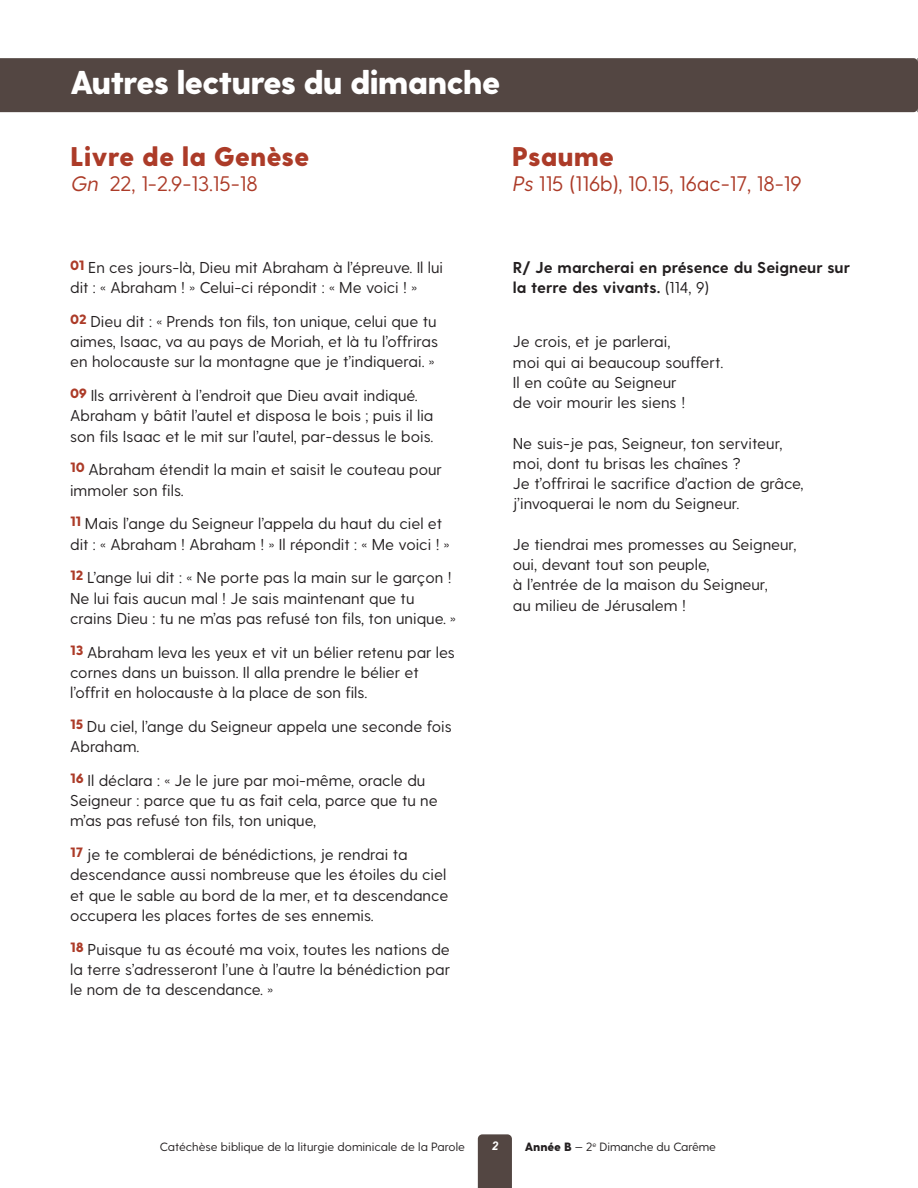
<style>
.page{position:relative;width:918px;height:1188px;background:#fff}
.page>*{position:absolute;margin:0;border:0;box-sizing:border-box;transform-origin:0 0}
.t1{font:800 33px "Greycliff CF";letter-spacing:-.03em;color:#fff}
.t2{font:800 27px "Greycliff CF";color:#ac3b28}
.t3{font:21px "Greycliff CF";color:#ac3b28}
.t4{font:15.75px "Greycliff CF";color:#231f20}
.t5{font:700 15.75px "Greycliff CF";color:#231f20}
.t6{font:800 13.5px "Greycliff CF";color:#ac3b28}
.t7{font:12px "Greycliff CF";color:#231f20}
.t8{font:800 12px "Greycliff CF";letter-spacing:-.01em;color:#231f20}
.t9{font:italic 700 12px "Arial";color:#fff}
.t10{font:7.05px "Greycliff CF";color:#231f20}
.s1{font-style:italic}
.s2{font-weight:400}
</style>
<div class="page">
<div style="left:0;top:58px;width:918px;height:54px;background:#534642"></div>
<div style="left:478px;top:1134px;width:34px;height:54px;background:#534642"></div>
<p class="t1" style="left:70px;top:68px;width:432px">Autres lectures du dimanche</p>
<p class="t2" style="left:70px;top:144px;width:241px">Livre de la Genèse</p>
<p class="t3" style="left:70px;top:174px;width:189px"><span class="s1">Gn</span> 22, 1-2.9-13.15-18</p>
<p class="t2" style="left:512px;top:144px;width:104px">Psaume</p>
<p class="t3" style="left:512px;top:174px;width:291px"><span class="s1">Ps</span>115 (116b), 10.15, 16ac-17, 18-19</p>
<p class="t6" style="left:70px;top:259px;width:16px">01</p>
<p class="t4" style="left:88px;top:260px;width:356px">En ces jours-là, Dieu mit Abraham à l’épreuve. Il lui</p>
<p class="t4" style="left:70px;top:281px;width:349px">dit : « Abraham ! » Celui-ci répondit : « Me voici ! »</p>
<p class="t6" style="left:70px;top:313px;width:18px">02</p>
<p class="t4" style="left:90px;top:314px;width:348px">Dieu dit : « Prends ton fils, ton unique, celui que tu</p>
<p class="t4" style="left:70px;top:335px;width:369px">aimes, Isaac, va au pays de Moriah, et là tu l’offriras</p>
<p class="t4" style="left:70px;top:355px;width:366px">en holocauste sur la montagne que je t’indiquerai. »</p>
<p class="t6" style="left:70px;top:387px;width:18px">09</p>
<p class="t4" style="left:91px;top:389px;width:329px">Ils arrivèrent à l’endroit que Dieu avait indiqué.</p>
<p class="t4" style="left:70px;top:409px;width:365px">Abraham y bâtit l’autel et disposa le bois ; puis il lia</p>
<p class="t4" style="left:70px;top:429px;width:365px">son fils Isaac et le mit sur l’autel, par-dessus le bois.</p>
<p class="t6" style="left:70px;top:462px;width:16px">10</p>
<p class="t4" style="left:89px;top:463px;width:355px">Abraham étendit la main et saisit le couteau pour</p>
<p class="t4" style="left:70px;top:483px;width:115px">immoler son fils.</p>
<p class="t6" style="left:70px;top:516px;width:13px">11</p>
<p class="t4" style="left:85px;top:517px;width:359px">Mais l’ange du Seigneur l’appela du haut du ciel et</p>
<p class="t4" style="left:70px;top:537px;width:381px">dit : « Abraham ! Abraham ! » Il répondit : « Me voici ! »</p>
<p class="t6" style="left:70px;top:570px;width:15px">12</p>
<p class="t4" style="left:87px;top:571px;width:366px">L’ange lui dit : « Ne porte pas la main sur le garçon !</p>
<p class="t4" style="left:70px;top:591px;width:346px">Ne lui fais aucun mal ! Je sais maintenant que tu</p>
<p class="t4" style="left:70px;top:611px;width:387px">crains Dieu : tu ne m’as pas refusé ton fils, ton unique. »</p>
<p class="t6" style="left:70px;top:644px;width:15px">13</p>
<p class="t4" style="left:87px;top:645px;width:369px">Abraham leva les yeux et vit un bélier retenu par les</p>
<p class="t4" style="left:70px;top:665px;width:350px">cornes dans un buisson. Il alla prendre le bélier et</p>
<p class="t4" style="left:70px;top:686px;width:299px">l’offrit en holocauste à la place de son fils.</p>
<p class="t6" style="left:70px;top:718px;width:15px">15</p>
<p class="t4" style="left:87px;top:719px;width:366px">Du ciel, l’ange du Seigneur appela une seconde fois</p>
<p class="t4" style="left:70px;top:740px;width:71px">Abraham.</p>
<p class="t6" style="left:70px;top:772px;width:15px">16</p>
<p class="t4" style="left:87px;top:773px;width:339px">Il déclara : « Je le jure par moi-même, oracle du</p>
<p class="t4" style="left:70px;top:794px;width:369px">Seigneur : parce que tu as fait cela, parce que tu ne</p>
<p class="t4" style="left:70px;top:814px;width:248px">m’as pas refusé ton fils, ton unique,</p>
<p class="t6" style="left:70px;top:846px;width:15px">17</p>
<p class="t4" style="left:87px;top:848px;width:322px">je te comblerai de bénédictions, je rendrai ta</p>
<p class="t4" style="left:70px;top:868px;width:378px">descendance aussi nombreuse que les étoiles du ciel</p>
<p class="t4" style="left:70px;top:888px;width:380px">et que le sable au bord de la mer, et ta descendance</p>
<p class="t4" style="left:70px;top:908px;width:305px">occupera les places fortes de ses ennemis.</p>
<p class="t6" style="left:70px;top:941px;width:15px">18</p>
<p class="t4" style="left:88px;top:942px;width:364px">Puisque tu as écouté ma voix, toutes les nations de</p>
<p class="t4" style="left:70px;top:962px;width:381px">la terre s’adresseront l’une à l’autre la bénédiction par</p>
<p class="t4" style="left:70px;top:983px;width:205px">le nom de ta descendance. »</p>
<p class="t5" style="left:513px;top:261px;width:339px">R/ Je marcherai en présence du Seigneur sur</p>
<p class="t5" style="left:513px;top:281px;width:198px">la terre des vivants. <span class="s2">(114, 9)</span></p>
<p class="t4" style="left:513px;top:335px;width:159px">Je crois, et je parlerai,</p>
<p class="t4" style="left:513px;top:355px;width:212px">moi qui ai beaucoup souffert.</p>
<p class="t4" style="left:513px;top:375px;width:165px">Il en coûte au Seigneur</p>
<p class="t4" style="left:513px;top:396px;width:174px">de voir mourir les siens !</p>
<p class="t4" style="left:513px;top:436px;width:271px">Ne suis-je pas, Seigneur, ton serviteur,</p>
<p class="t4" style="left:513px;top:456px;width:230px">moi, dont tu brisas les chaînes ?</p>
<p class="t4" style="left:513px;top:477px;width:292px">Je t’offrirai le sacrifice d’action de grâce,</p>
<p class="t4" style="left:513px;top:497px;width:228px">j’invoquerai le nom du Seigneur.</p>
<p class="t4" style="left:513px;top:537px;width:285px">Je tiendrai mes promesses au Seigneur,</p>
<p class="t4" style="left:513px;top:558px;width:198px">oui, devant tout son peuple,</p>
<p class="t4" style="left:513px;top:578px;width:256px">à l’entrée de la maison du Seigneur,</p>
<p class="t4" style="left:513px;top:598px;width:175px">au milieu de Jérusalem !</p>
<p class="t7" style="left:160px;top:1141px;width:307px">Catéchèse biblique de la liturgie dominicale de la Parole</p>
<p class="t9" style="left:492px;top:1142px;width:8px">2</p>
<p class="t8" style="left:525px;top:1141px;width:69px">Année B <span class="s2">— 2</span></p>
<p class="t10" style="left:592px;top:1141px;width:5px">e</p>
<p class="t7" style="left:600px;top:1141px;width:118px">Dimanche du Carême</p>
</div>
